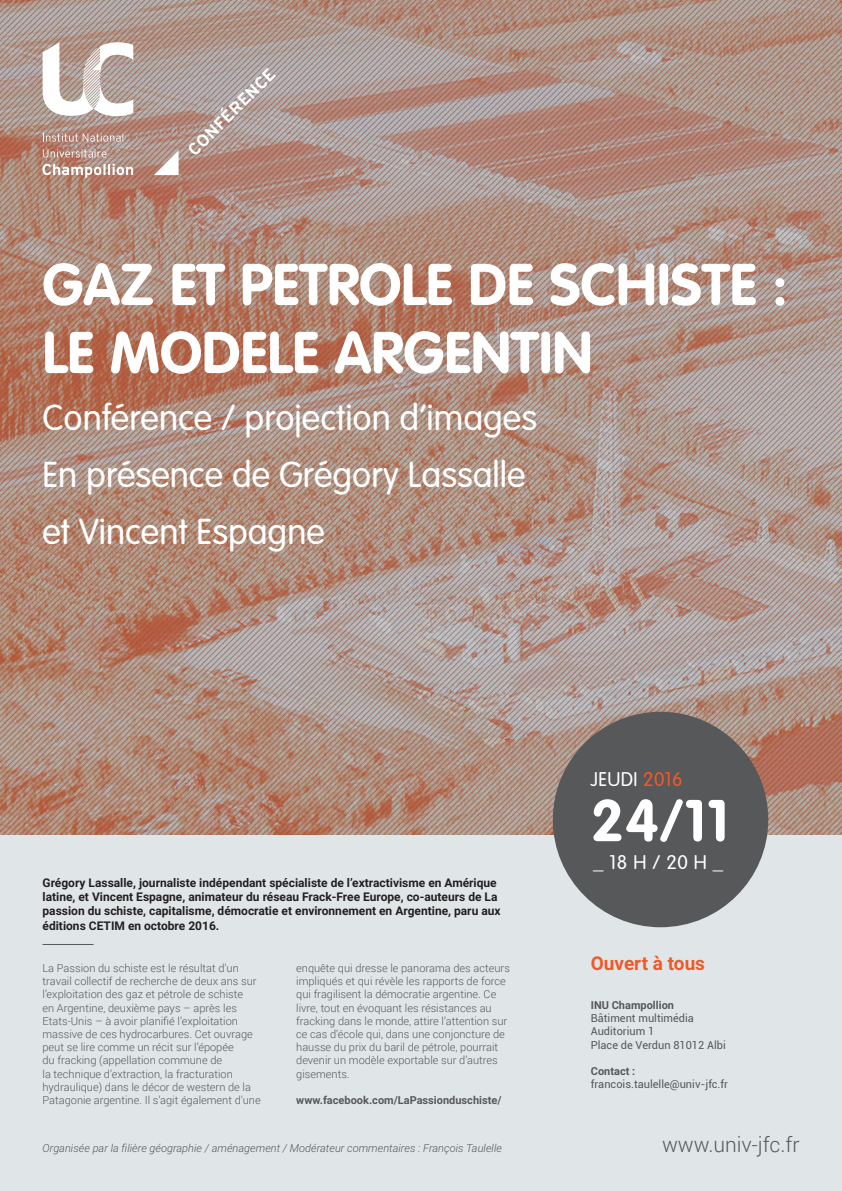
<style>
.page{position:relative;width:842px;height:1191px;background:#fff}
.page>*{position:absolute;margin:0;border:0;box-sizing:border-box;transform-origin:0 0}
.t1{font:700 58px/68px "VAG Rounded Std";color:#fff}
.t2{font:300 35.5px/57px "VAG Rounded Std";color:#fff}
.t3{font:300 21px "Roboto";color:#57585a}
.t4{font:300 19.5px "VAG Rounded Std";letter-spacing:.02em;color:#fff}
.t5{font:700 19px "Roboto";color:#f15929}
.t6{font:700 17px "Overpass";color:#fff}
.t7{font:700 12px/14.4px "Roboto";color:#231f20}
.t8{font:300 11px/13.2px "Roboto";color:#57585a}
.t9{font:italic 300 11px "Roboto";color:#57585a}
.t10{font:11px "Roboto";color:#57585a}
.t11{font:700 11px "Roboto";color:#57585a}
.s1{color:#f15929}
</style>
<div class="page">
<img style="left:0;top:0;width:842px;height:835px">
<div style="left:0;top:835px;width:842px;height:356px;background:#e0e6e8"></div>
<svg style="left:29px;top:29px;width:118px;height:159px;background:#bda59b"></svg>
<svg style="left:154px;top:150px;width:25px;height:25px"></svg>
<div style="left:553px;top:711px;width:215px;height:216px;background:#57585a;border-radius:50%"></div>
<hr style="left:43px;top:944px;width:51px;height:1px;background:#57585a">
<p class="t6" style="left:183px;top:145px;width:117px;rotate:-45deg">CONFÉRENCE</p>
<p class="t1" style="left:43px;top:253px;width:747px">GAZ ET PETROLE DE SCHISTE :<br>LE MODELE ARGENTIN</p>
<p class="t2" style="left:43px;top:390px;width:496px">Conférence / projection d’images<br>En présence de Grégory Lassalle et Vincent Espagne</p>
<p class="t7" style="left:43px;top:874px;width:460px">Grégory Lassalle, journaliste indépendant spécialiste de l’extractivisme en Amérique latine, et Vincent Espagne, animateur du réseau Frack-Free Europe, co-auteurs de La passion du schiste, capitalisme, démocratie et environnement en Argentine, paru aux éditions CETIM en octobre 2016.</p>
<p class="t8" style="left:43px;top:961px;width:220px">La Passion du schiste est le résultat d’un travail collectif de recherche de deux ans sur l’exploitation des gaz et pétrole de schiste<br>en Argentine, deuxième pays – après les Etats-Unis – à avoir planifié l’exploitation massive de ces hydrocarbures. Cet ouvrage peut se lire comme un récit sur l’épopée<br>du fracking (appellation commune de<br>la technique d’extraction, la fracturation hydraulique) dans le décor de western de la Patagonie argentine. Il s’agit également d’une</p>
<p class="t8" style="left:296px;top:961px;width:215px">enquête qui dresse le panorama des acteurs impliqués et qui révèle les rapports de force qui fragilisent la démocratie argentine. Ce livre, tout en évoquant les résistances au fracking dans le monde, attire l’attention sur ce cas d’école qui, dans une conjoncture de hausse du prix du baril de pétrole, pourrait devenir un modèle exportable sur d’autres gisements.</p>
<p class="t11" style="left:296px;top:1092px;width:207px">www.facebook.com/LaPassionduschiste/</p>
<p class="t4" style="left:591px;top:768px;width:93px">JEUDI <span class="s1">2016</span></p>
<p class="t1" style="left:591px;top:789px;width:139px">24/11</p>
<p class="t4" style="left:594px;top:851px;width:131px">_ 18 H / 20 H _</p>
<p class="t5" style="left:591px;top:950px;width:116px">Ouvert à tous</p>
<p class="t11" style="left:591px;top:997px;width:85px">INU Champollion</p>
<p class="t10" style="left:591px;top:1010px;width:105px">Bâtiment multimédia</p>
<p class="t10" style="left:591px;top:1023px;width:65px">Auditorium 1</p>
<p class="t10" style="left:591px;top:1037px;width:136px">Place de Verdun 81012 Albi</p>
<p class="t11" style="left:591px;top:1063px;width:46px">Contact :</p>
<p class="t10" style="left:591px;top:1076px;width:139px">francois.taulelle@univ-jfc.fr</p>
<p class="t9" style="left:43px;top:1139px;width:461px">Organisée par la filière géographie / aménagement / Modérateur commentaires : François Taulelle</p>
<p class="t3" style="left:662px;top:1129px;width:139px">www.univ-jfc.fr</p>
</div>
